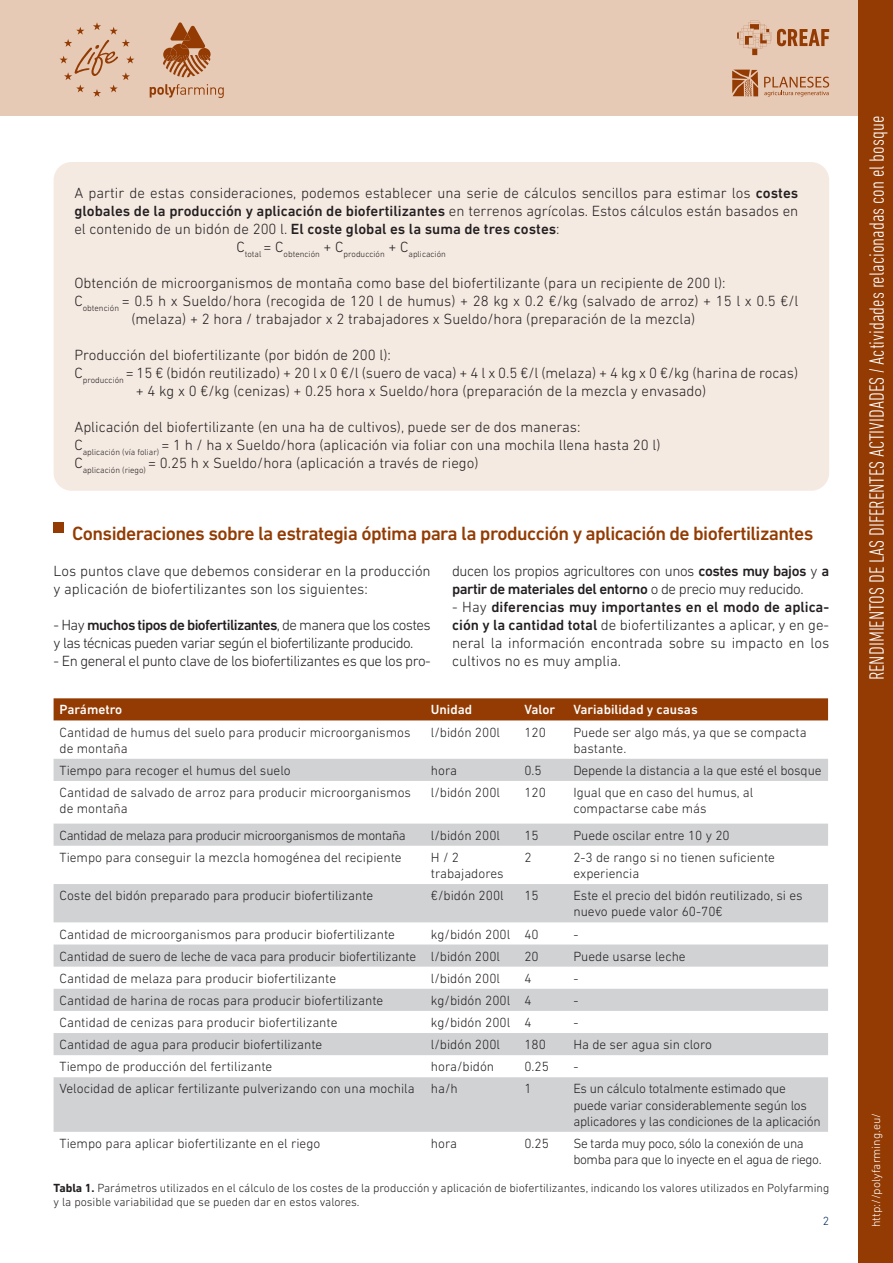
<style>
.page{position:relative;width:893px;height:1263px;background:#fff}
.page>*{position:absolute;margin:0;border:0;box-sizing:border-box;transform-origin:0 0}
.t1{font:300 condensed 21px "DIN Next LT Pro";color:#fff}
.t2{font:500 19.5px "DIN Next LT Pro";letter-spacing:-.03em;color:#933b03}
.List_Paragraph{font:300 15px/18px "DIN Next LT Pro";color:#231f20}
.List_Paragraph-2{font:300 15px/18px "DIN Next LT Pro";letter-spacing:-.03em;color:#231f20}
.List_Paragraph-3{font:300 15px/18px "DIN Next LT Pro";letter-spacing:-.04em;color:#231f20}
.t3{font:300 13.5px/16.2px "DIN Next LT Pro";color:#231f20}
.t4{font:300 13.5px/16.2px "DIN Next LT Pro";letter-spacing:-.03em;color:#231f20}
.t5{font:300 13.5px/16.2px "DIN Next LT Pro";letter-spacing:-.02em;color:#231f20}
.t6{font:500 13.5px "DIN Next LT Pro";color:#fff}
.t7{font:300 12px/13.8px "DIN Next LT Pro";color:#231f20}
.t8{font:300 12px "DIN Next LT Pro";color:#fff}
.t9{font:300 12px "DIN Next LT Pro";color:#00295c}
.t10{font:300 8.7px "DIN Next LT Pro";color:#231f20}
.s1{font-weight:500}
.s2{font-weight:700}
</style>
<div class="page">
<div style="left:0;top:0;width:893px;height:115px;background:#e7cab6"></div>
<svg style="left:163px;top:22px;width:48px;height:55px"></svg>
<svg style="left:150px;top:84px;width:74px;height:14px"></svg>
<svg style="left:60px;top:22px;width:74px;height:75px"></svg>
<div style="left:859px;top:0;width:34px;height:1263px;background:#933b03"></div>
<svg style="left:732px;top:70px;width:26px;height:27px"></svg>
<svg style="left:764px;top:77px;width:65px;height:19px"></svg>
<svg style="left:777px;top:29px;width:52px;height:17px"></svg>
<svg style="left:737px;top:21px;width:34px;height:34px"></svg>
<div style="left:54px;top:162px;width:775px;height:329px;background:#f5eae2;border-radius:18px"></div>
<div style="left:54px;top:522px;width:10px;height:11px;background:#933b03"></div>
<div style="left:54px;top:698px;width:774px;height:22px;background:#933b03"></div>
<svg style="left:54px;top:759px;width:774px;height:373px;fill:#d1d2d4"></svg>
<p class="List_Paragraph" style="left:74px;top:184px;width:725px;text-align:justify">A partir de estas consideraciones, podemos establecer una serie de cálculos sencillos para estimar los <span class="s1">costes globales de la producción y aplicación de biofertilizantes</span> en terrenos agrícolas. Estos cálculos están basados en el contenido de un bidón de 200 l. <span class="s1">El coste global es la suma de tres costes</span>:</p>
<p class="t10" style="left:236px;top:249px;width:211px"><sup>C</sup>total <sup>=</sup> <sup>C</sup>obtención <sup>+</sup> <sup>C</sup>producción <sup>+</sup> <sup>C</sup>aplicación</p>
<p class="List_Paragraph" style="left:74px;top:274px;width:653px">Obtención de microorganismos de montaña como base del biofertilizante (para un recipiente de 200 l):</p>
<p class="List_Paragraph" style="left:131px;top:292px;width:668px;text-indent:-57px">C<sub>obtención</sub> = 0.5 h x Sueldo/hora (recogida de 120 l de humus) + 28 kg x 0.2 €/kg (salvado de arroz) + 15 l x 0.5 €/l (melaza) + 2 hora / trabajador x 2 trabajadores x Sueldo/hora (preparación de la mezcla)</p>
<p class="List_Paragraph" style="left:74px;top:346px;width:318px">Producción del biofertilizante (por bidón de 200 l):</p>
<p class="List_Paragraph" style="left:136px;top:364px;width:664px;text-indent:-62px">C<sub>producción</sub> = 15 € (bidón reutilizado) + 20 l x 0 €/l (suero de vaca) + 4 l x 0.5 €/l (melaza) + 4 kg x 0 €/kg (harina de rocas) + 4 kg x 0 €/kg (cenizas) + 0.25 hora x Sueldo/hora (preparación de la mezcla y envasado)</p>
<p class="List_Paragraph" style="left:74px;top:418px;width:507px">Aplicación del biofertilizante (en una ha de cultivos), puede ser de dos maneras:</p>
<p class="List_Paragraph" style="left:74px;top:436px;width:588px">C<sub>aplicación</sub> <sub>(vía</sub> <sub>foliar)</sub> = 1 h / ha x Sueldo/hora (aplicación via foliar con una mochila llena hasta 20 l)</p>
<p class="List_Paragraph" style="left:74px;top:454px;width:406px">C<sub>aplicación</sub> <sub>(riego)</sub> = 0.25 h x Sueldo/hora (aplicación a través de riego)</p>
<p class="t2" style="left:72px;top:522px;width:743px">Consideraciones sobre la estrategia óptima para la producción y aplicación de biofertilizantes</p>
<p class="List_Paragraph" style="left:54px;top:562px;width:379px">Los puntos clave que debemos considerar en la producción y aplicación de biofertilizantes son los siguientes:</p>
<p class="List_Paragraph-3" style="left:54px;top:616px;width:379px">- Hay <span class="s1">muchos tipos de biofertilizantes</span>, de manera que los costes y las técnicas pueden variar según el biofertilizante producido.</p>
<p class="List_Paragraph-2" style="left:54px;top:652px;width:379px">- En general el punto clave de los biofertilizantes es que los pro-</p>
<p class="List_Paragraph-2" style="left:452px;top:562px;width:379px">ducen los propios agricultores con unos <span class="s1">costes muy bajos</span> y <span class="s1">a partir de materiales del entorno</span> o de precio muy reducido.</p>
<p class="List_Paragraph" style="left:452px;top:598px;width:379px;text-align:justify">- Hay <span class="s1">diferencias muy importantes en el modo de aplica&shy;ción y la cantidad total</span> de biofertilizantes a aplicar, y en ge&shy;neral la información encontrada sobre su impacto en los cultivos no es muy amplia.</p>
<p class="t6" style="left:60px;top:702px;width:64px">Parámetro</p>
<p class="t6" style="left:431px;top:702px;width:43px">Unidad</p>
<p class="t6" style="left:524px;top:702px;width:32px">Valor</p>
<p class="t6" style="left:573px;top:702px;width:126px">Variabilidad y causas</p>
<p class="t3" style="left:60px;top:724px;width:352px">Cantidad de humus del suelo para producir microorganismos de montaña</p>
<p class="t3" style="left:431px;top:724px;width:71px">l/bidón 200l</p>
<p class="t3" style="left:524px;top:724px;width:23px">120</p>
<p class="t3" style="left:573px;top:724px;width:235px">Puede ser algo más, ya que se compacta bastante.</p>
<p class="t3" style="left:60px;top:762px;width:233px">Tiempo para recoger el humus del suelo</p>
<p class="t3" style="left:431px;top:762px;width:28px">hora</p>
<p class="t3" style="left:524px;top:762px;width:19px">0.5</p>
<p class="t3" style="left:573px;top:762px;width:250px">Depende la distancia a la que esté el bosque</p>
<p class="t3" style="left:60px;top:784px;width:353px">Cantidad de salvado de arroz para producir microorganismos de montaña</p>
<p class="t3" style="left:431px;top:784px;width:71px">l/bidón 200l</p>
<p class="t3" style="left:524px;top:784px;width:23px">120</p>
<p class="t3" style="left:573px;top:784px;width:181px">Igual que en caso del humus, al compactarse cabe más</p>
<p class="t4" style="left:60px;top:827px;width:348px">Cantidad de melaza para producir microorganismos de montaña</p>
<p class="t3" style="left:431px;top:827px;width:71px">l/bidón 200l</p>
<p class="t3" style="left:524px;top:827px;width:16px">15</p>
<p class="t3" style="left:573px;top:827px;width:158px">Puede oscilar entre 10 y 20</p>
<p class="t3" style="left:60px;top:849px;width:344px">Tiempo para conseguir la mezcla homogénea del recipiente</p>
<p class="t3" style="left:431px;top:849px;width:74px">H / 2 trabajadores</p>
<p class="t3" style="left:524px;top:849px;width:9px">2</p>
<p class="t3" style="left:573px;top:849px;width:203px">2-3 de rango si no tienen suficiente experiencia</p>
<p class="t3" style="left:60px;top:887px;width:315px">Coste del bidón preparado para producir biofertilizante</p>
<p class="t3" style="left:431px;top:887px;width:74px">€/bidón 200l</p>
<p class="t3" style="left:524px;top:887px;width:16px">15</p>
<p class="t3" style="left:573px;top:887px;width:231px">Este el precio del bidón reutilizado, si es nuevo puede valor 60-70€</p>
<p class="t3" style="left:60px;top:926px;width:337px">Cantidad de microorganismos para producir biofertilizante</p>
<p class="t3" style="left:431px;top:926px;width:81px">kg/bidón 200l</p>
<p class="t3" style="left:524px;top:926px;width:16px">40</p>
<p class="t3" style="left:573px;top:926px;width:7px">-</p>
<p class="t3" style="left:60px;top:948px;width:358px">Cantidad de suero de leche de vaca para producir biofertilizante</p>
<p class="t3" style="left:431px;top:948px;width:71px">l/bidón 200l</p>
<p class="t3" style="left:524px;top:948px;width:16px">20</p>
<p class="t3" style="left:573px;top:948px;width:114px">Puede usarse leche</p>
<p class="t3" style="left:60px;top:970px;width:278px">Cantidad de melaza para producir biofertilizante</p>
<p class="t3" style="left:431px;top:970px;width:71px">l/bidón 200l</p>
<p class="t3" style="left:524px;top:970px;width:9px">4</p>
<p class="t3" style="left:573px;top:970px;width:7px">-</p>
<p class="t3" style="left:60px;top:992px;width:325px">Cantidad de harina de rocas para producir biofertilizante</p>
<p class="t3" style="left:431px;top:992px;width:81px">kg/bidón 200l</p>
<p class="t3" style="left:524px;top:992px;width:9px">4</p>
<p class="t3" style="left:573px;top:992px;width:7px">-</p>
<p class="t3" style="left:60px;top:1014px;width:279px">Cantidad de cenizas para producir biofertilizante</p>
<p class="t3" style="left:431px;top:1014px;width:81px">kg/bidón 200l</p>
<p class="t3" style="left:524px;top:1014px;width:9px">4</p>
<p class="t3" style="left:573px;top:1014px;width:7px">-</p>
<p class="t3" style="left:60px;top:1036px;width:264px">Cantidad de agua para producir biofertilizante</p>
<p class="t3" style="left:431px;top:1036px;width:71px">l/bidón 200l</p>
<p class="t3" style="left:524px;top:1036px;width:23px">180</p>
<p class="t3" style="left:573px;top:1036px;width:140px">Ha de ser agua sin cloro</p>
<p class="t3" style="left:60px;top:1058px;width:214px">Tiempo de producción del fertilizante</p>
<p class="t3" style="left:431px;top:1058px;width:65px">hora/bidón</p>
<p class="t3" style="left:524px;top:1058px;width:26px">0.25</p>
<p class="t3" style="left:573px;top:1058px;width:7px">-</p>
<p class="t3" style="left:60px;top:1080px;width:357px">Velocidad de aplicar fertilizante pulverizando con una mochila</p>
<p class="t3" style="left:431px;top:1080px;width:29px">ha/h</p>
<p class="t3" style="left:524px;top:1080px;width:9px">1</p>
<p class="t5" style="left:573px;top:1080px;width:249px">Es un cálculo totalmente estimado que puede variar considerablemente según los aplicadores y las condiciones de la aplicación</p>
<p class="t3" style="left:60px;top:1135px;width:262px">Tiempo para aplicar biofertilizante en el riego</p>
<p class="t3" style="left:431px;top:1135px;width:28px">hora</p>
<p class="t3" style="left:524px;top:1135px;width:26px">0.25</p>
<p class="t4" style="left:573px;top:1135px;width:250px">Se tarda muy poco, sólo la conexión de una bomba para que lo inyecte en el agua de riego.</p>
<p class="t7" style="left:54px;top:1181px;width:777px"><span class="s2">Tabla 1.</span> Parámetros utilizados en el cálculo de los costes de la producción y aplicación de biofertilizantes, indicando los valores utilizados en Polyfarming y la posible variabilidad que se pueden dar en estos valores.</p>
<p class="t9" style="left:823px;top:1213px;width:8px">2</p>
<p class="t1" style="left:865px;top:680px;width:566px;rotate:-90deg">RENDIMIENTOS DE LAS DIFERENTES ACTIVIDADES / Actividades relacionadas con el bosque</p>
<p class="t8" style="left:869px;top:1227px;width:116px;rotate:-90deg">http://polyfarming.eu/</p>
</div>
